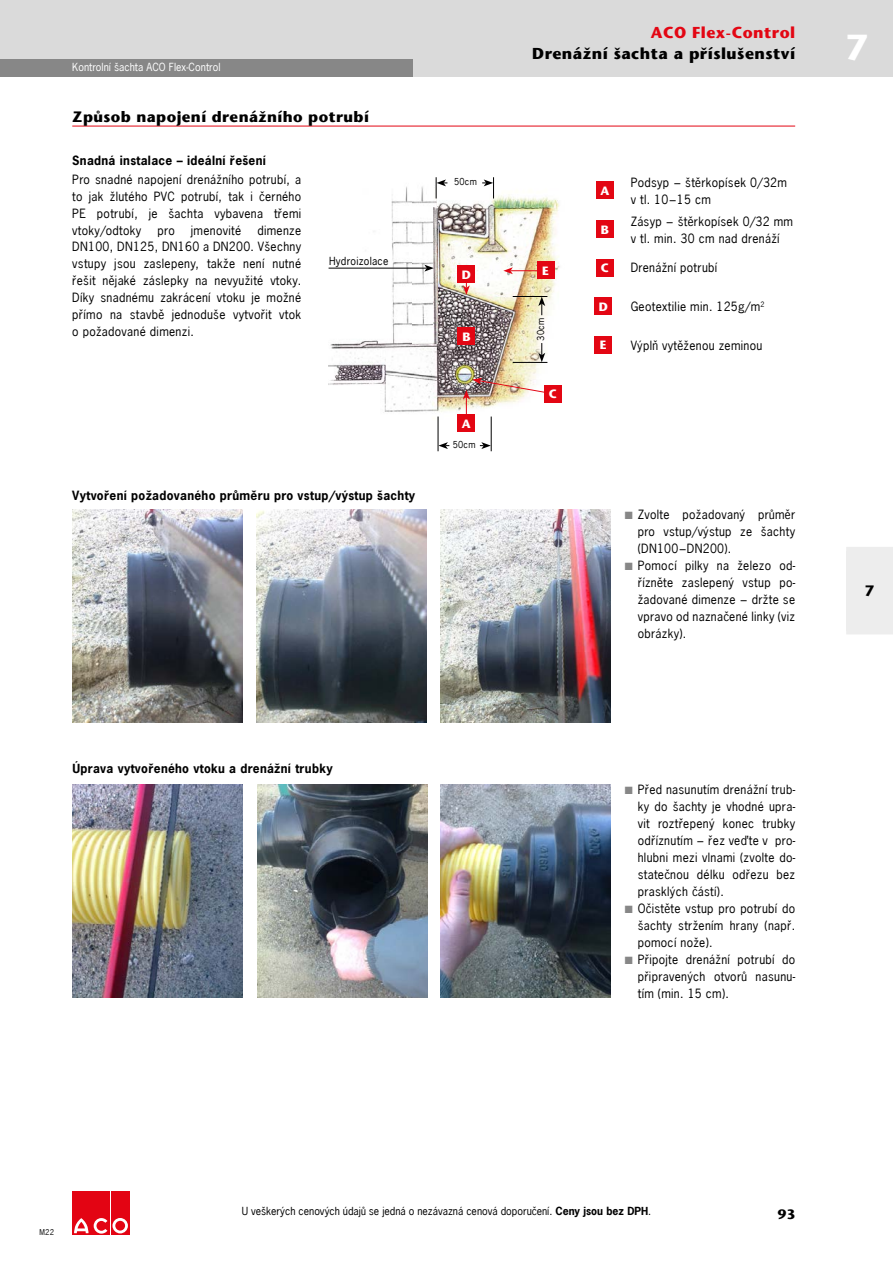
<style>
.page{position:relative;width:893px;height:1263px;background:#fff}
.page>*{position:absolute;margin:0;border:0;box-sizing:border-box;transform-origin:0 0}
.t1{font:700 36px "Stone Sans";color:#fff}
.t2{font:700 15.75px "Stone Sans";letter-spacing:.03em;color:#000}
.t3{font:700 15.75px "Stone Sans";letter-spacing:.03em;color:#e30613}
.t4{font:700 15px "Stone Sans";letter-spacing:.03em;color:#000}
.t5{font:700 13.5px "Stone Sans";color:#000}
.t6{font:12px/17px "News Gothic";letter-spacing:.025em;color:#000;text-align:justify}
.t7{font:700 12px "News Gothic";letter-spacing:.025em;color:#000}
.t8{font:700 12px "Stone Sans";color:#fff}
.t9{font:10.5px "News Gothic";color:#000}
.t10{font:10.5px "News Gothic";letter-spacing:.005em;color:#fff}
.t11{font:10.5px "News Gothic";letter-spacing:.025em;color:#000}
.t12{font:9px "News Gothic";letter-spacing:.025em;color:#000}
.t13{font:7.5px "News Gothic";color:#000}
.s1{color:#878787}
.s2{font-weight:700}
</style>
<div class="page">
<div style="left:0;top:0;width:893px;height:77px;background:#dadada"></div>
<div style="left:72px;top:1191px;width:18px;height:44px;background:#e30413"></div>
<div style="left:92px;top:1191px;width:18px;height:44px;background:#e30413"></div>
<div style="left:111px;top:1191px;width:18px;height:44px;background:#e30413"></div>
<svg style="left:74px;top:1218px;width:54px;height:15px"></svg>
<div style="left:0;top:60px;width:412px;height:17px;background:#878787"></div>
<div style="left:846px;top:551px;width:47px;height:79px;background:#ededed"></div>
<div style="left:846px;top:547px;width:47px;height:8px;background:#ededed"></div>
<div style="left:846px;top:626px;width:47px;height:8px;background:#ededed"></div>
<img style="left:72px;top:510px;width:170px;height:212px">
<img style="left:256px;top:510px;width:171px;height:212px">
<img style="left:441px;top:510px;width:170px;height:212px">
<img style="left:72px;top:784px;width:170px;height:213px">
<img style="left:257px;top:784px;width:171px;height:213px">
<img style="left:441px;top:784px;width:170px;height:213px">
<hr style="left:72px;top:126px;width:723px;height:1px;background:#e30613">
<img style="left:329px;top:178px;width:233px;height:244px">
<img style="left:413px;top:178px;width:24px;height:165px">
<img style="left:463px;top:378px;width:82px;height:37px">
<svg style="left:463px;top:283px;width:7px;height:12px"></svg>
<svg style="left:503px;top:267px;width:34px;height:7px"></svg>
<hr style="left:438px;top:417px;width:1px;height:34px;background:#000">
<hr style="left:491px;top:417px;width:1px;height:34px;background:#000">
<svg style="left:438px;top:442px;width:11px;height:7px"></svg>
<svg style="left:480px;top:442px;width:11px;height:7px"></svg>
<img style="left:434px;top:207px;width:4px;height:136px">
<hr style="left:513px;top:362px;width:34px;height:1px;background:#000">
<hr style="left:513px;top:296px;width:34px;height:1px;background:#000">
<svg style="left:538px;top:343px;width:7px;height:19px"></svg>
<svg style="left:538px;top:297px;width:7px;height:18px"></svg>
<svg style="left:436px;top:177px;width:11px;height:21px"></svg>
<svg style="left:482px;top:177px;width:12px;height:21px"></svg>
<hr style="left:329px;top:268px;width:98px;height:1px;background:#000">
<svg style="left:424px;top:265px;width:10px;height:7px"></svg>
<div style="left:458px;top:415px;width:17px;height:17px;background:#e30613"></div>
<div style="left:544px;top:385px;width:17px;height:17px;background:#e30613"></div>
<div style="left:458px;top:328px;width:17px;height:17px;background:#e30613"></div>
<div style="left:458px;top:266px;width:17px;height:17px;background:#e30613"></div>
<div style="left:537px;top:262px;width:17px;height:17px;background:#e30613"></div>
<div style="left:596px;top:182px;width:17px;height:17px;background:#e30613"></div>
<div style="left:596px;top:259px;width:17px;height:17px;background:#e30613"></div>
<div style="left:596px;top:221px;width:17px;height:17px;background:#e30613"></div>
<div style="left:595px;top:298px;width:17px;height:17px;background:#e30613"></div>
<div style="left:595px;top:336px;width:17px;height:17px;background:#e30613"></div>
<p class="t10" style="left:72px;top:60px;width:150px">Kontrolní šachta ACO Flex-Control</p>
<p class="t4" style="left:72px;top:108px;width:298px">Způsob napojení drenážního potrubí</p>
<p class="t7" style="left:72px;top:152px;width:195px">Snadná instalace – ideální řešení</p>
<p class="t6" style="left:72px;top:171px;width:230px">Pro snadné napojení drenážního potrubí, a to jak žlutého PVC potrubí, tak i černého PE potrubí, je šachta vybavena třemi vtoky/odtoky</p>
<p class="t6" style="left:72px;top:221px;width:230px;text-indent:185px">dimenze DN100, DN125, DN160 a DN200. Všechny vstupy jsou zaslepeny, takže není nutné řešit nějaké záslepky na nevyužité vtoky.<br>Díky snadnému zakrácení vtoku je možné přímo na stavbě jednoduše vytvořit vtok o požadované dimenzi.</p>
<p class="t6" style="left:158px;top:221px;width:19px">pro</p>
<p class="t6" style="left:191px;top:221px;width:52px">jmenovité</p>
<p class="t11" style="left:329px;top:254px;width:61px">Hydroizolace</p>
<p class="t7" style="left:72px;top:488px;width:344px">Vytvoření požadovaného průměru pro vstup/výstup šachty</p>
<p class="t12" style="left:454px;top:176px;width:24px">50cm</p>
<h2 class="t3" style="left:651px;top:23px;width:146px">ACO Flex-Control</h2>
<h2 class="t2" style="left:532px;top:44px;width:264px">Drenážní šachta a příslušenství</h2>
<p class="t8" style="left:600px;top:184px;width:10px">A</p>
<p class="t6" style="left:631px;top:174px;width:158px">Podsyp − štěrkopísek 0/32m v tl. 10−15 cm</p>
<p class="t8" style="left:462px;top:267px;width:11px">D</p>
<p class="t8" style="left:542px;top:263px;width:8px">E</p>
<p class="t8" style="left:462px;top:330px;width:10px">B</p>
<p class="t8" style="left:462px;top:416px;width:10px">A</p>
<p class="t12" style="left:453px;top:439px;width:24px">50cm</p>
<p class="t12" style="left:535px;top:341px;width:24px;rotate:-90deg">30cm</p>
<p class="t8" style="left:549px;top:387px;width:10px">C</p>
<p class="t8" style="left:601px;top:222px;width:10px">B</p>
<p class="t8" style="left:601px;top:261px;width:10px">C</p>
<p class="t8" style="left:599px;top:299px;width:11px">D</p>
<p class="t8" style="left:600px;top:338px;width:8px">E</p>
<p class="t6" style="left:631px;top:213px;width:164px">Zásyp − štěrkopísek 0/32 mm v tl. min. 30 cm nad drenáží</p>
<p class="t6" style="left:631px;top:259px;width:88px">Drenážní potrubí</p>
<p class="t6" style="left:631px;top:298px;width:135px">Geotextilie min. 125g/m<sup>2</sup></p>
<p class="t6" style="left:631px;top:336px;width:133px">Výplň vytěženou zeminou</p>
<p class="t6" style="left:638px;top:506px;width:159px;text-indent:-13px"><span class="s1">■</span> Zvolte požadovaný průměr pro vstup/výstup ze šachty (DN100−DN200).</p>
<p class="t6" style="left:638px;top:557px;width:159px;text-indent:-13px"><span class="s1">■</span> Pomocí pilky na železo od&shy;řízněte zaslepený vstup po&shy;žadované dimenze − držte se vpravo od naznačené linky (viz obrázky).</p>
<p class="t7" style="left:72px;top:760px;width:262px">Úprava vytvořeného vtoku a drenážní trubky</p>
<p class="t6" style="left:638px;top:781px;width:159px;text-indent:-13px"><span class="s1">■</span> Před nasunutím drenážní trub&shy;ky do šachty je vhodné upra&shy;vit roztřepený konec trubky odříznutím − řez veďte v pro&shy;hlubni mezi vlnami (zvolte do&shy;statečnou délku odřezu bez prasklých částí).</p>
<p class="t6" style="left:638px;top:900px;width:159px;text-indent:-13px"><span class="s1">■</span> Očistěte vstup pro potrubí do šachty stržením hrany (např. pomocí nože).</p>
<p class="t6" style="left:638px;top:951px;width:159px;text-indent:-13px"><span class="s1">■</span> Připojte drenážní potrubí do připravených otvorů nasunu&shy;tím (min. 15 cm).</p>
<h1 class="t1" style="left:845px;top:25px;width:24px">7</h1>
<p class="t4" style="left:865px;top:582px;width:11px">7</p>
<p class="t13" style="left:39px;top:1227px;width:16px">M22</p>
<p class="t9" style="left:242px;top:1204px;width:411px">U veškerých cenových údajů se jedná o nezávazná cenová doporučení. <span class="s2">Ceny jsou bez DPH</span>.</p>
<p class="t5" style="left:778px;top:1206px;width:19px">93</p>
</div>
